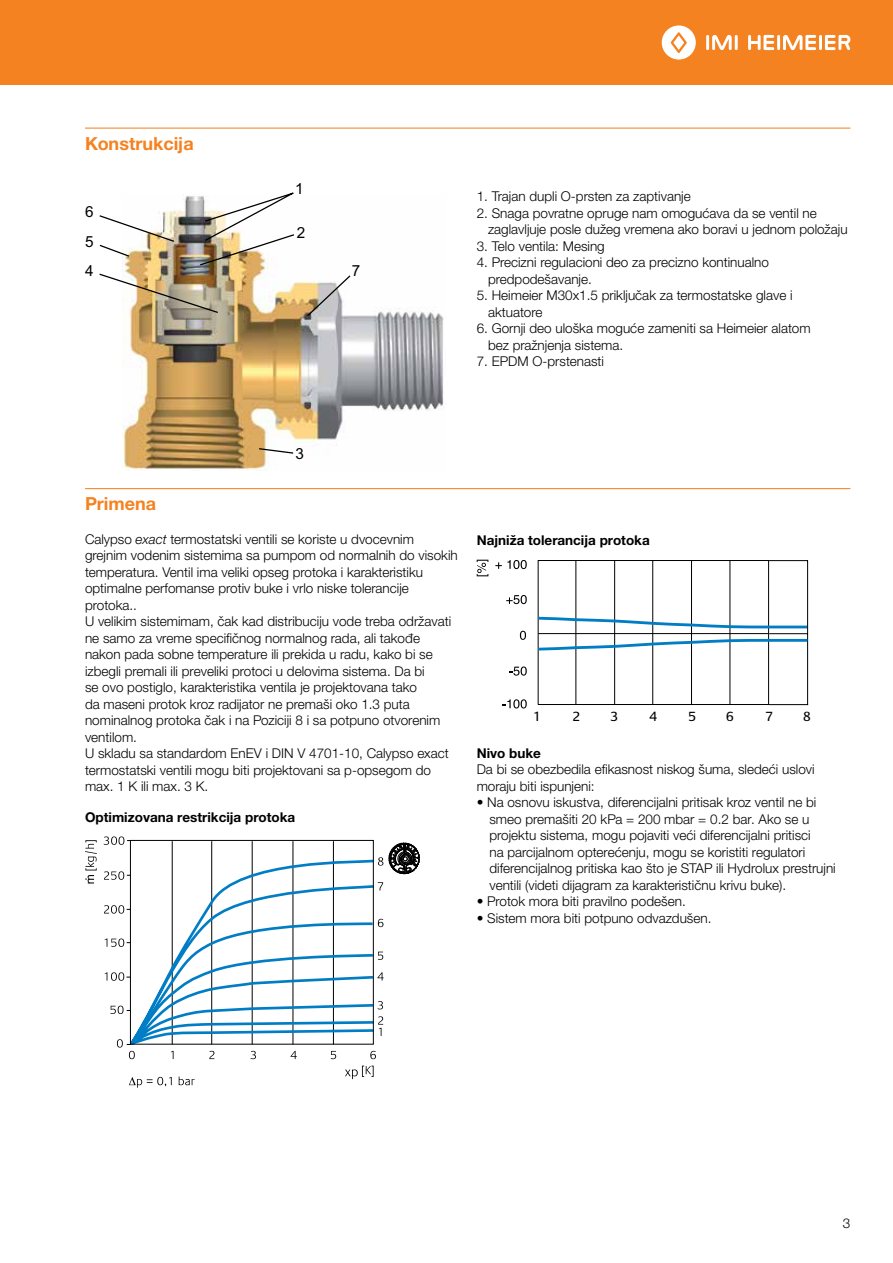
<style>
.page{position:relative;width:893px;height:1263px;background:#fff}
.page>*{position:absolute;margin:0;border:0;box-sizing:border-box;transform-origin:0 0}
.t1{font:700 18px "Helvetica Neue LTW1 G";color:#f58220}
.t2{font:15.3px "Arial";color:#000}
.t3{font:300 13.5px/16.5px "Helvetica Neue LTW1 G";color:#000}
.t4{font:700 13.5px "Helvetica Neue LTW1 G";color:#000}
.t5{font:13.5px "Praxis LT Pro";color:#000}
.s1{font-style:italic}
</style>
<div class="page">
<div style="left:0;top:0;width:893px;height:85px;background:#f58220"></div>
<hr style="left:706px;top:35px;width:3px;height:15px;background:#fff">
<hr style="left:735px;top:35px;width:3px;height:15px;background:#fff">
<svg style="left:712px;top:35px;width:20px;height:15px"></svg>
<svg style="left:662px;top:25px;width:34px;height:35px"></svg>
<hr style="left:777px;top:35px;width:3px;height:15px;background:#fff">
<svg style="left:748px;top:35px;width:26px;height:15px"></svg>
<hr style="left:819px;top:35px;width:3px;height:15px;background:#fff">
<svg style="left:783px;top:35px;width:33px;height:15px"></svg>
<svg style="left:825px;top:35px;width:25px;height:15px"></svg>
<hr style="left:85px;top:128px;width:765px;height:1px;background:#f58220">
<hr style="left:85px;top:488px;width:765px;height:1px;background:#f58220">
<img style="left:123px;top:195px;width:321px;height:275px">
<img style="left:99px;top:273px;width:120px;height:41px">
<svg style="left:258px;top:447px;width:37px;height:7px"></svg>
<svg style="left:99px;top:214px;width:77px;height:44px"></svg>
<img style="left:199px;top:192px;width:97px;height:74px">
<svg style="left:306px;top:274px;width:46px;height:44px"></svg>
<hr style="left:172px;top:841px;width:1px;height:203px;background:#000">
<hr style="left:211px;top:841px;width:1px;height:203px;background:#000">
<hr style="left:252px;top:841px;width:1px;height:203px;background:#000">
<hr style="left:293px;top:841px;width:1px;height:203px;background:#000">
<hr style="left:333px;top:841px;width:1px;height:203px;background:#000">
<svg style="left:104px;top:871px;width:23px;height:9px"></svg>
<svg style="left:104px;top:905px;width:23px;height:8px"></svg>
<svg style="left:105px;top:919px;width:279px;height:140px"></svg>
<svg style="left:85px;top:840px;width:12px;height:43px"></svg>
<svg style="left:129px;top:1077px;width:43px;height:11px"></svg>
<svg style="left:179px;top:1076px;width:16px;height:9px"></svg>
<svg style="left:104px;top:836px;width:27px;height:9px"></svg>
<svg style="left:127px;top:856px;width:249px;height:192px"></svg>
<svg style="left:378px;top:882px;width:5px;height:8px"></svg>
<div style="left:130px;top:840px;width:244px;height:205px;border:1px solid #000"></div>
<svg style="left:378px;top:857px;width:5px;height:9px"></svg>
<svg style="left:345px;top:1065px;width:29px;height:14px"></svg>
<svg style="left:389px;top:843px;width:31px;height:31px"></svg>
<svg style="left:495px;top:560px;width:32px;height:9px"></svg>
<svg style="left:506px;top:595px;width:21px;height:9px"></svg>
<svg style="left:520px;top:631px;width:6px;height:9px"></svg>
<svg style="left:509px;top:666px;width:18px;height:10px"></svg>
<svg style="left:502px;top:699px;width:25px;height:9px"></svg>
<svg style="left:477px;top:560px;width:11px;height:16px"></svg>
<svg style="left:537px;top:560px;width:272px;height:145px"></svg>
<h1 class="t1" style="left:85px;top:132px;width:110px">Konstrukcija</h1>
<p class="t2" style="left:85px;top:202px;width:10px">6</p>
<p class="t2" style="left:85px;top:232px;width:10px">5</p>
<p class="t2" style="left:85px;top:260px;width:10px">4</p>
<p class="t2" style="left:295px;top:179px;width:10px">1</p>
<p class="t2" style="left:297px;top:222px;width:10px">2</p>
<p class="t2" style="left:352px;top:260px;width:10px">7</p>
<p class="t3" style="left:477px;top:188px;width:215px">1. Trajan dupli O-prsten za zaptivanje</p>
<p class="t3" style="left:488px;top:205px;width:361px;text-indent:-11px">2. Snaga povratne opruge nam omogućava da se ventil ne zaglavljuje posle dužeg vremena ako boravi u jednom položaju</p>
<p class="t3" style="left:477px;top:238px;width:129px">3. Telo ventila: Mesing</p>
<p class="t3" style="left:488px;top:254px;width:282px;text-indent:-11px">4. Precizni regulacioni deo za precizno kontinualno predpodešavanje.</p>
<p class="t3" style="left:488px;top:287px;width:306px;text-indent:-11px">5. Heimeier M30x1.5 priključak za termostatske glave i aktuatore</p>
<p class="t3" style="left:488px;top:320px;width:324px;text-indent:-11px">6. Gornji deo uloška moguće zameniti sa Heimeier alatom bez pražnjenja sistema.</p>
<p class="t3" style="left:477px;top:353px;width:129px">7. EPDM O-prstenasti</p>
<p class="t2" style="left:295px;top:444px;width:10px">3</p>
<h1 class="t1" style="left:85px;top:493px;width:73px">Primena</h1>
<p class="t3" style="left:85px;top:531px;width:374px">Calypso <span class="s1">exact</span> termostatski ventili se koriste u dvocevnim grejnim vodenim sistemima sa pumpom od normalnih do visokih temperatura. Ventil ima veliki opseg protoka i karakteristiku optimalne perfomanse protiv buke i vrlo niske tolerancije protoka..<br>U velikim sistemimam, čak kad distribuciju vode treba održavati ne samo za vreme specifičnog normalnog rada, ali takođe nakon pada sobne temperature ili prekida u radu, kako bi se izbegli premali ili preveliki protoci u delovima sistema. Da bi<br>se ovo postiglo, karakteristika ventila je projektovana tako<br>da maseni protok kroz radijator ne premaši oko 1.3 puta nominalnog protoka čak i na Poziciji 8 i sa potpuno otvorenim ventilom.<br>U skladu sa standardom EnEV i DIN V 4701-10, Calypso exact termostatski ventili mogu biti projektovani sa p-opsegom do max. 1 K ili max. 3 K.</p>
<p class="t4" style="left:85px;top:809px;width:212px">Optimizovana restrikcija protoka</p>
<p class="t4" style="left:477px;top:532px;width:175px">Najniža tolerancija protoka</p>
<p class="t5" style="left:533px;top:708px;width:10px">1</p>
<p class="t5" style="left:572px;top:709px;width:10px">2</p>
<p class="t5" style="left:610px;top:708px;width:10px">3</p>
<p class="t5" style="left:649px;top:709px;width:10px">4</p>
<p class="t5" style="left:688px;top:709px;width:10px">5</p>
<p class="t5" style="left:726px;top:708px;width:10px">6</p>
<p class="t5" style="left:765px;top:709px;width:10px">7</p>
<p class="t5" style="left:803px;top:709px;width:10px">8</p>
<p class="t4" style="left:477px;top:744px;width:66px">Nivo buke</p>
<p class="t3" style="left:477px;top:761px;width:339px">Da bi se obezbedila efikasnost niskog šuma, sledeći uslovi moraju biti ispunjeni:</p>
<p class="t3" style="left:489px;top:794px;width:348px;text-indent:-13px">• Na osnovu iskustva, diferencijalni pritisak kroz ventil ne bi smeo premašiti 20 kPa = 200 mbar = 0.2 bar. Ako se u projektu sistema, mogu pojaviti veći diferencijalni pritisci<br>na parcijalnom opterećenju, mogu se koristiti regulatori diferencijalnog pritiska kao što je STAP ili Hydrolux prestrujni ventili (videti dijagram za karakterističnu krivu buke).</p>
<p class="t3" style="left:477px;top:893px;width:211px">• Protok mora biti pravilno podešen.</p>
<p class="t3" style="left:477px;top:909px;width:236px">• Sistem mora biti potpuno odvazdušen.</p>
<p class="t3" style="left:843px;top:1215px;width:9px">3</p>
</div>
